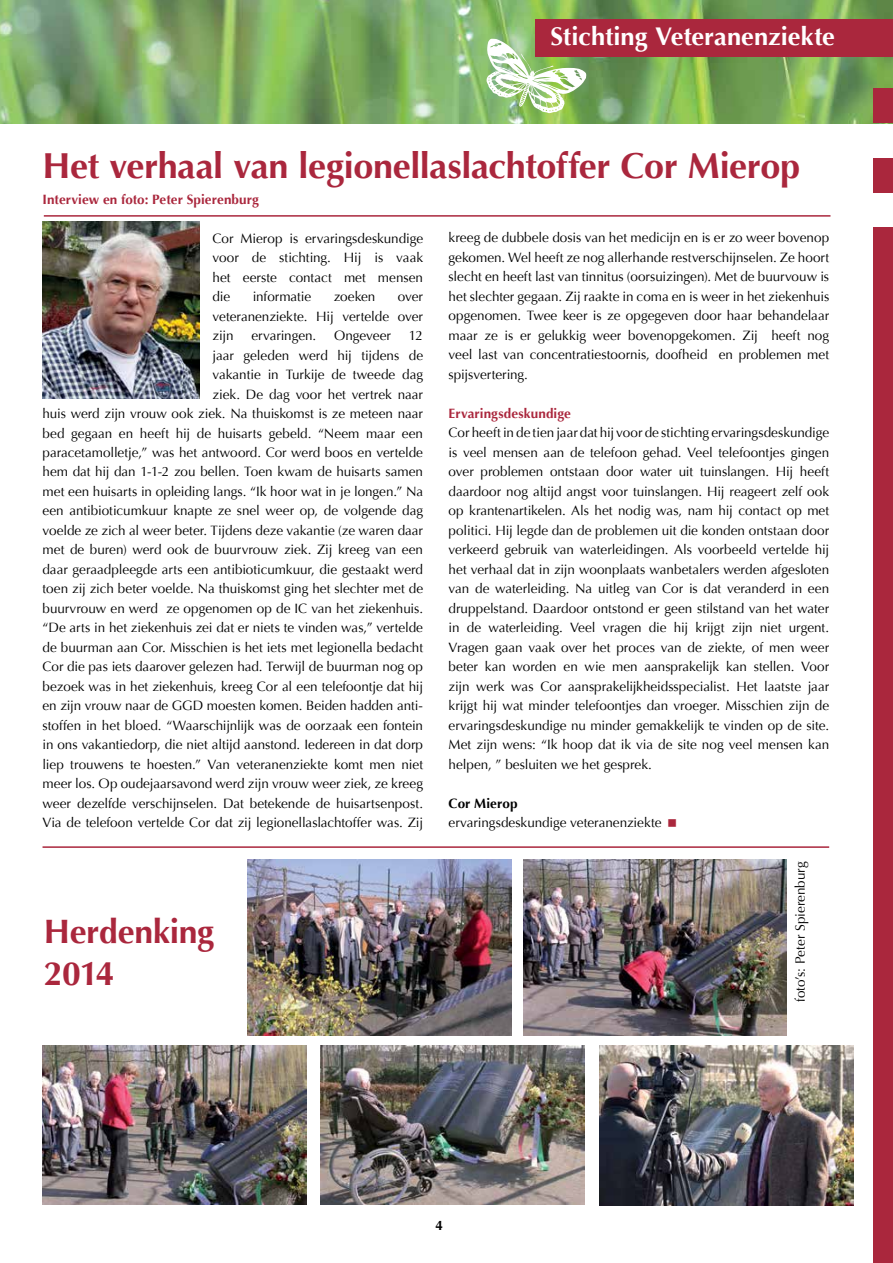
<style>
.page{position:relative;width:893px;height:1263px;background:#fff}
.page>*{position:absolute;margin:0;border:0;box-sizing:border-box;transform-origin:0 0}
.t1{font:700 36px "Optima";letter-spacing:-.01em;color:#aa273d}
.t2{font:700 33.75px/42px "Optima";letter-spacing:-.01em;color:#aa273d}
.t3{font:700 25.5px "Optima";color:#fff}
.t4{font:13.5px/19.5px "Optima";color:#000;text-align:justify}
.t5{font:700 13.5px "Optima";letter-spacing:.005em;color:#aa273d}
.t6{font:700 13.5px "Optima";letter-spacing:.005em;color:#000}
</style>
<div class="page">
<div style="left:873px;top:227px;width:20px;height:1036px;background:#aa273d"></div>
<div style="left:873px;top:158px;width:20px;height:35px;background:#aa273d"></div>
<img style="left:0;top:0;width:893px;height:123px">
<div style="left:536px;top:19px;width:357px;height:38px;background:#aa273d"></div>
<div style="left:873px;top:89px;width:20px;height:34px;background:#aa273d"></div>
<svg style="left:486px;top:38px;width:102px;height:75px"></svg>
<hr style="left:44px;top:215px;width:786px;height:2px;background:#aa273d">
<img style="left:247px;top:860px;width:264px;height:175px">
<img style="left:523px;top:860px;width:264px;height:175px">
<img style="left:43px;top:1046px;width:263px;height:158px">
<img style="left:321px;top:1046px;width:263px;height:158px">
<img style="left:599px;top:1046px;width:254px;height:159px">
<img style="left:43px;top:221px;width:157px;height:178px">
<hr style="left:43px;top:846px;width:786px;height:2px;background:#aa273d">
<h3 class="t3" style="left:550px;top:21px;width:286px">Stichting Veteranenziekte</h3>
<h1 class="t1" style="left:43px;top:145px;width:759px">Het verhaal van legionellaslachtoffer Cor Mierop</h1>
<p class="t5" style="left:43px;top:191px;width:218px">Interview en foto: Peter Spierenburg</p>
<p class="t4" style="left:213px;top:228px;width:212px">Cor Mierop is ervaringsdeskundige voor de stichting. Hij is vaak het eerste contact met mensen die</p>
<p class="t4" style="left:449px;top:228px;width:382px">kreeg de dubbele dosis van het medicijn en is er zo weer bovenop gekomen. Wel heeft ze nog allerhande restverschijnselen. Ze hoort slecht en heeft last van tinnitus (oorsuizingen). Met de buurvouw is het slechter gegaan. Zij raakte in coma en is weer in het ziekenhuis opgenomen. Twee keer is ze opgegeven door haar behandelaar maar ze is er gelukkig weer bovenopgekomen. Zij heeft nog veel last van concentratiestoornis, doofheid en problemen met spijsvertering.</p>
<p class="t5" style="left:449px;top:405px;width:124px">Ervaringsdeskundige</p>
<p class="t4" style="left:449px;top:423px;width:382px">Cor heeft in de tien jaar dat hij voor de stichting ervaringsdeskundige is veel mensen aan de telefoon gehad. Veel telefoontjes gingen over problemen ontstaan door water uit tuinslangen. Hij heeft daardoor nog altijd angst voor tuinslangen. Hij reageert zelf ook op krantenartikelen. Als het nodig was, nam hij contact op met politici. Hij legde dan de problemen uit die konden ontstaan door verkeerd gebruik van waterleidingen. Als voorbeeld vertelde hij het verhaal dat in zijn woonplaats wanbetalers werden afgesloten van de waterleiding. Na uitleg van Cor is dat veranderd in een druppelstand. Daardoor ontstond er geen stilstand van het water in de waterleiding. Veel vragen die hij krijgt zijn niet urgent.<br>Vragen gaan vaak over het proces van de ziekte, of men weer beter kan worden en wie men aansprakelijk kan stellen. Voor zijn werk was Cor aansprakelijkheidsspecialist. Het laatste jaar krijgt hij wat minder telefoontjes dan vroeger. Misschien zijn de ervaringsdeskundige nu minder gemakkelijk te vinden op de site.<br>Met zijn wens: “Ik hoop dat ik via de site nog veel mensen kan helpen, ” besluiten we het gesprek.</p>
<p class="t6" style="left:449px;top:795px;width:70px">Cor Mierop</p>
<p class="t4" style="left:449px;top:813px;width:215px">ervaringsdeskundige veteranenziekte</p>
<p class="t4" style="left:790px;top:1002px;width:142px;rotate:-90deg">foto’s: Peter Spierenburg</p>
<p class="t4" style="left:253px;top:287px;width:60px">informatie</p>
<p class="t4" style="left:334px;top:287px;width:43px">zoeken</p>
<p class="t4" style="left:213px;top:287px;width:212px;text-indent:185px">over veteranenziekte. Hij vertelde over zijn</p>
<p class="t4" style="left:251px;top:326px;width:66px">ervaringen.</p>
<p class="t4" style="left:334px;top:326px;width:58px">Ongeveer</p>
<p class="t4" style="left:43px;top:326px;width:382px;text-align:right">12<br>jaar geleden werd hij tijdens de<br>vakantie in Turkije de tweede dag<br>ziek. De dag voor het vertrek naar<br>huis werd zijn vrouw ook ziek. Na thuiskomst is ze meteen naar bed gegaan en heeft hij de huisarts gebeld. “Neem maar een paracetamolletje,” was het antwoord. Cor werd boos en vertelde hem dat hij dan 1-1-2 zou bellen. Toen kwam de huisarts samen met een huisarts in opleiding langs. “Ik hoor wat in je longen.” Na een antibioticumkuur knapte ze snel weer op, de volgende dag voelde ze zich al weer beter. Tijdens deze vakantie (ze waren daar met de buren) werd ook de buurvrouw ziek. Zij kreeg van een daar geraadpleegde arts een antibioticumkuur, die gestaakt werd toen zij zich beter voelde. Na thuiskomst ging het slechter met de buurvrouw en werd ze opgenomen op de IC van het ziekenhuis. “De arts in het ziekenhuis zei dat er niets te vinden was,” vertelde de buurman aan Cor. Misschien is het iets met legionella bedacht Cor die pas iets daarover gelezen had. Terwijl de buurman nog op bezoek was in het ziekenhuis, kreeg Cor al een telefoontje dat hij en zijn vrouw naar de GGD moesten komen. Beiden hadden anti&shy;stoffen in het bloed. “Waarschijnlijk was de oorzaak een fontein in ons vakantiedorp, die niet altijd aanstond. Iedereen in dat dorp liep trouwens te hoesten.” Van veteranenziekte komt men niet meer los. Op oudejaarsavond werd zijn vrouw weer ziek, ze kreeg weer dezelfde verschijnselen. Dat betekende de huisartsenpost.<br>Via de telefoon vertelde Cor dat zij legionellaslachtoffer was. Zij</p>
<h2 class="t2" style="left:44px;top:911px;width:172px">Herdenking<br>2014</h2>
<p class="t6" style="left:436px;top:1218px;width:9px">4</p>
</div>
